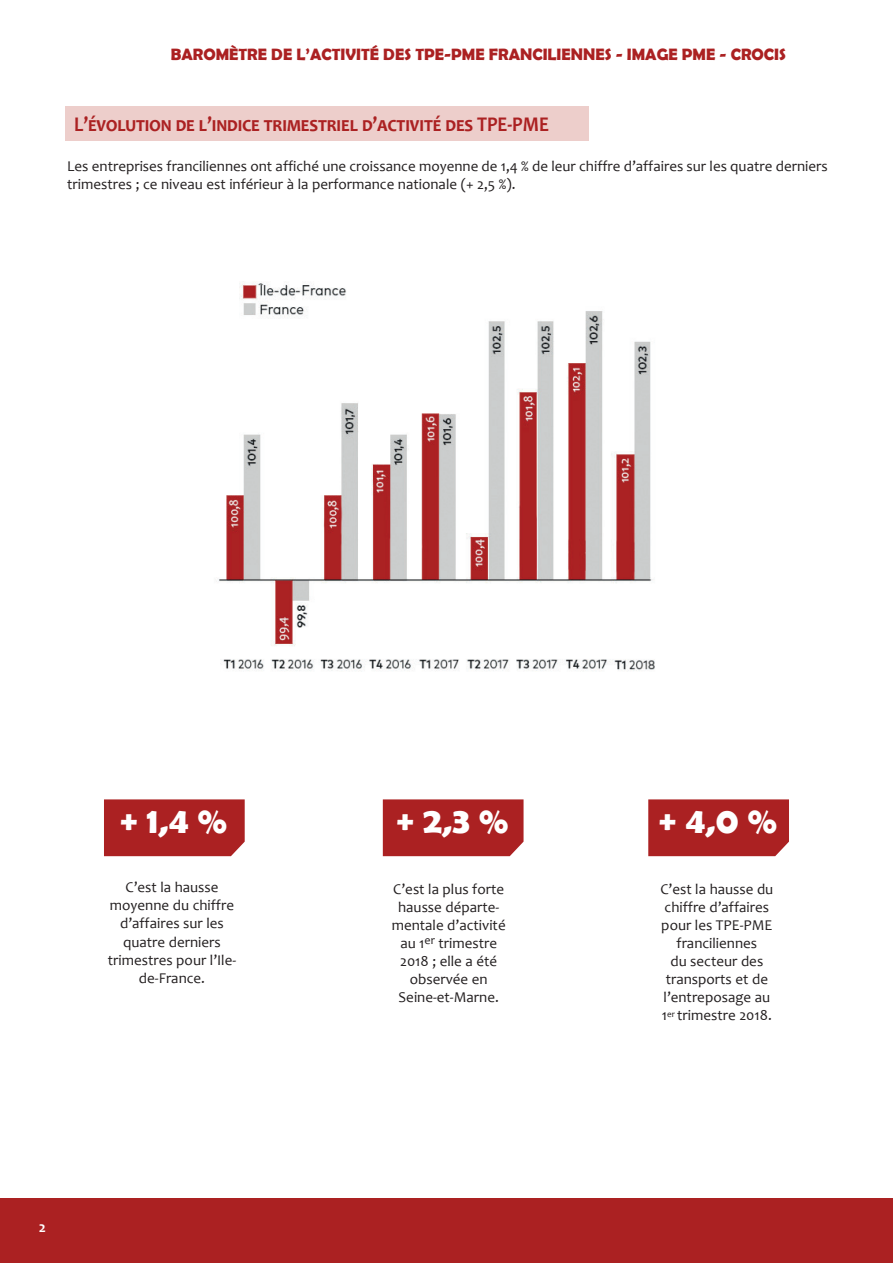
<style>
.page{position:relative;width:893px;height:1263px;background:#fff}
.page>*{position:absolute;margin:0;border:0;box-sizing:border-box;transform-origin:0 0}
.t1{font:700 36.45px "Berlin Sans FB Demi";color:#fff}
.t2{font:700 21px "Candara";color:#ab2122;scale:.9 1}
.t3{font:700 16.5px "Berlin Sans FB Demi";color:#ab2122}
.t4{font:15px/18px "Candara";color:#231f20;text-align:center}
.t5{font:700 15px "Candara";color:#fff}
</style>
<div class="page">
<div style="left:0;top:1198px;width:893px;height:65px;background:#ab2122"></div>
<div style="left:66px;top:106px;width:523px;height:35px;background:#edcecb"></div>
<img style="left:219px;top:281px;width:436px;height:390px">
<div style="left:648px;top:799px;width:141px;height:57px;background:#ab2122"></div>
<div style="left:383px;top:799px;width:141px;height:57px;background:#ab2122"></div>
<div style="left:104px;top:799px;width:141px;height:57px;background:#ab2122"></div>
<p class="t3" style="left:171px;top:45px;width:617px">BAROMÈTRE DE L’ACTIVITÉ DES TPE-PME FRANCILIENNES - IMAGE PME - CROCIS</p>
<p class="t2" style="left:74px;top:111px;width:529px">L’évolution de l’indice trimestriel d’activité des TPE-PME</p>
<p class="t4" style="left:67px;top:157px;width:762px;text-align:left">Les entreprises franciliennes ont affiché une croissance moyenne de 1,4 % de leur chiffre d’affaires sur les quatre derniers trimestres ; ce niveau est inférieur à la performance nationale (+ 2,5 %).</p>
<p class="t1" style="left:120px;top:799px;width:108px">+ 1,4 %</p>
<p class="t1" style="left:397px;top:799px;width:113px">+ 2,3 %</p>
<p class="t1" style="left:659px;top:799px;width:119px">+ 4,0 %</p>
<p class="t4" style="left:108px;top:878px;width:130px">C’est la hausse moyenne du chiffre d’affaires sur les quatre derniers trimestres pour l’Ile&shy;de-France.</p>
<p class="t4" style="left:392px;top:879px;width:115px">C’est la plus forte hausse départe&shy;mentale d’activité au 1<sup>er</sup> trimestre<br>2018 ; elle a été observée en<br>Seine-et-Marne.</p>
<p class="t4" style="left:660px;top:879px;width:114px">C’est la hausse du chiffre d’affaires pour les TPE-PME franciliennes<br>du secteur des transports et de l’entreposage au<br>1<sup>er</sup> trimestre 2018.</p>
<p class="t5" style="left:39px;top:1218px;width:9px">2</p>
</div>
